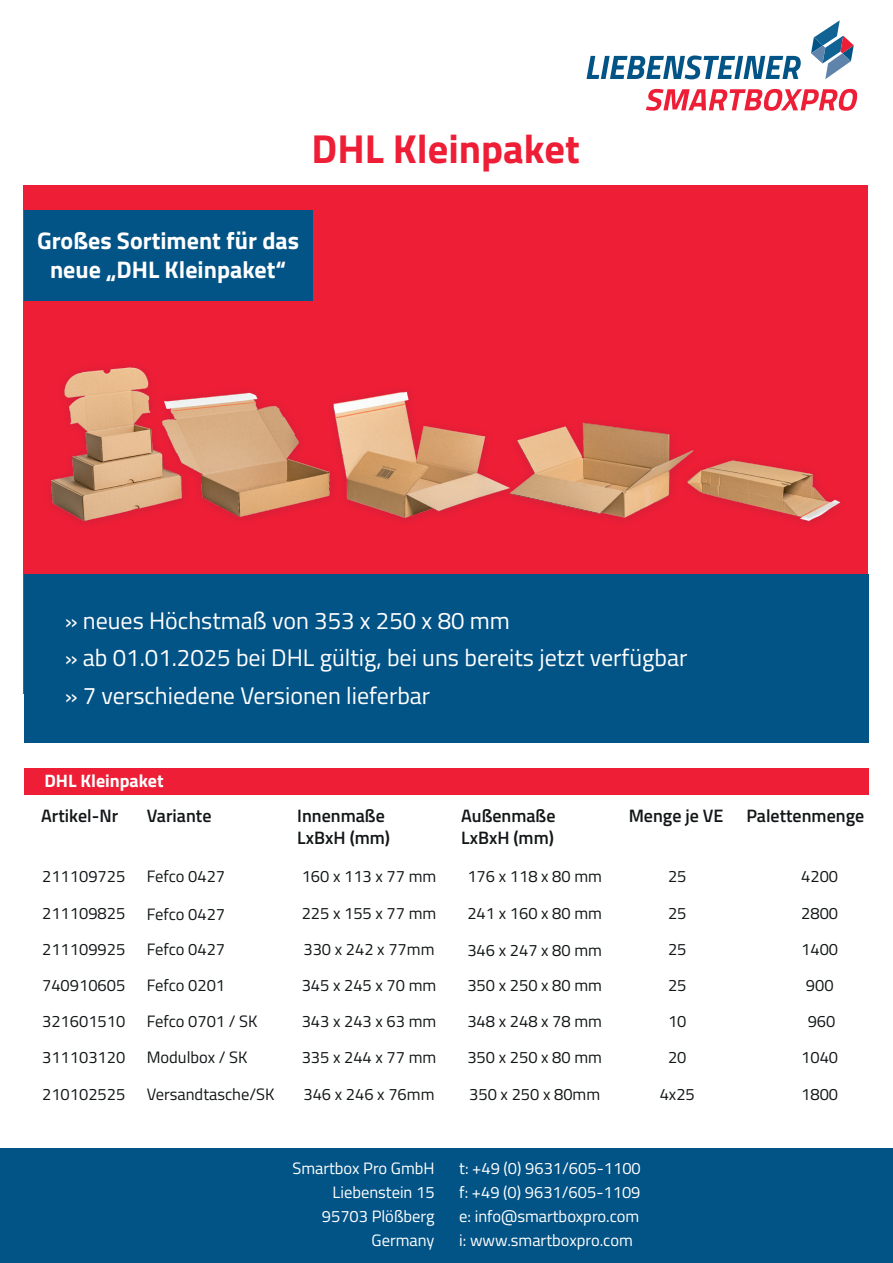
<style>
.page{position:relative;width:893px;height:1263px;background:#fff}
.page>*{position:absolute;margin:0;border:0;box-sizing:border-box;transform-origin:0 0}
.t1{font:700 40.5px "Titillium Web";color:#ed1e36}
.t2{font:24px "Titillium Web";color:#fff}
.t3{font:700 24px/28.8px "Titillium Web";color:#fff;text-align:center}
.t4{font:600 18px/21.6px "Titillium Web";color:#121617}
.t5{font:700 18px "Titillium Web";color:#fff}
.t6{font:16.5px "Titillium Web";color:#121617}
.t7{font:16.5px "Titillium Web";color:#fff}
</style>
<div class="page">
<div style="left:24px;top:185px;width:844px;height:509px;background:#ed1e36"></div>
<svg style="left:586px;top:55px;width:215px;height:24px"></svg>
<svg style="left:811px;top:20px;width:43px;height:59px"></svg>
<svg style="left:646px;top:89px;width:211px;height:22px"></svg>
<div style="left:24px;top:574px;width:845px;height:168px;background:#025386"></div>
<div style="left:0;top:1148px;width:893px;height:115px;background:#025386"></div>
<div style="left:24px;top:210px;width:289px;height:90px;background:#025386"></div>
<div style="left:24px;top:768px;width:845px;height:26px;background:#ed1e36"></div>
<img style="left:50px;top:367px;width:791px;height:156px">
<p class="t1" style="left:311px;top:118px;width:270px">DHL Kleinpaket</p>
<p class="t3" style="left:37px;top:225px;width:264px">Großes Sortiment für das neue „DHL Kleinpaket“</p>
<p class="t2" style="left:65px;top:603px;width:447px">» neues Höchstmaß von 353 x 250 x 80 mm</p>
<p class="t2" style="left:65px;top:640px;width:624px">» ab 01.01.2025 bei DHL gültig, bei uns bereits jetzt verfügbar</p>
<p class="t2" style="left:65px;top:678px;width:367px">» 7 verschiedene Versionen lieferbar</p>
<p class="t5" style="left:44px;top:767px;width:121px">DHL Kleinpaket</p>
<p class="t4" style="left:41px;top:804px;width:78px">Artikel-Nr</p>
<p class="t4" style="left:147px;top:804px;width:66px">Variante</p>
<p class="t4" style="left:297px;top:804px;width:94px">Innenmaße<br>LxBxH (mm)</p>
<p class="t4" style="left:461px;top:804px;width:96px">Außenmaße<br>LxBxH (mm)</p>
<p class="t4" style="left:629px;top:804px;width:96px">Menge je VE</p>
<p class="t4" style="left:746px;top:804px;width:119px">Palettenmenge</p>
<p class="t6" style="left:42px;top:864px;width:85px">211109725</p>
<p class="t6" style="left:147px;top:864px;width:80px">Fefco 0427</p>
<p class="t6" style="left:302px;top:864px;width:136px">160 x 113 x 77 mm</p>
<p class="t6" style="left:467px;top:864px;width:136px">176 x 118 x 80 mm</p>
<p class="t6" style="left:668px;top:864px;width:20px">25</p>
<p class="t6" style="left:801px;top:864px;width:38px">4200</p>
<p class="t6" style="left:42px;top:901px;width:85px">211109825</p>
<p class="t6" style="left:147px;top:902px;width:80px">Fefco 0427</p>
<p class="t6" style="left:302px;top:901px;width:136px">225 x 155 x 77 mm</p>
<p class="t6" style="left:467px;top:901px;width:136px">241 x 160 x 80 mm</p>
<p class="t6" style="left:668px;top:901px;width:20px">25</p>
<p class="t6" style="left:801px;top:901px;width:38px">2800</p>
<p class="t6" style="left:42px;top:937px;width:85px">211109925</p>
<p class="t6" style="left:147px;top:937px;width:80px">Fefco 0427</p>
<p class="t6" style="left:303px;top:937px;width:132px">330 x 242 x 77mm</p>
<p class="t6" style="left:467px;top:938px;width:136px">346 x 247 x 80 mm</p>
<p class="t6" style="left:668px;top:937px;width:20px">25</p>
<p class="t6" style="left:801px;top:937px;width:38px">1400</p>
<p class="t6" style="left:42px;top:973px;width:85px">740910605</p>
<p class="t6" style="left:147px;top:973px;width:80px">Fefco 0201</p>
<p class="t6" style="left:302px;top:973px;width:136px">345 x 245 x 70 mm</p>
<p class="t6" style="left:467px;top:973px;width:136px">350 x 250 x 80 mm</p>
<p class="t6" style="left:668px;top:973px;width:20px">25</p>
<p class="t6" style="left:806px;top:973px;width:29px">900</p>
<p class="t6" style="left:42px;top:1009px;width:85px">321601510</p>
<p class="t6" style="left:147px;top:1009px;width:112px">Fefco 0701 / SK</p>
<p class="t6" style="left:302px;top:1009px;width:136px">343 x 243 x 63 mm</p>
<p class="t6" style="left:467px;top:1009px;width:136px">348 x 248 x 78 mm</p>
<p class="t6" style="left:668px;top:1009px;width:20px">10</p>
<p class="t6" style="left:808px;top:1009px;width:29px">960</p>
<p class="t6" style="left:42px;top:1045px;width:85px">311103120</p>
<p class="t6" style="left:147px;top:1045px;width:102px">Modulbox / SK</p>
<p class="t6" style="left:302px;top:1045px;width:136px">335 x 244 x 77 mm</p>
<p class="t6" style="left:467px;top:1045px;width:136px">350 x 250 x 80 mm</p>
<p class="t6" style="left:668px;top:1045px;width:20px">20</p>
<p class="t6" style="left:801px;top:1045px;width:38px">1040</p>
<p class="t6" style="left:42px;top:1082px;width:85px">210102525</p>
<p class="t6" style="left:147px;top:1082px;width:129px">Versandtasche/SK</p>
<p class="t6" style="left:303px;top:1082px;width:132px">346 x 246 x 76mm</p>
<p class="t6" style="left:469px;top:1082px;width:132px">350 x 250 x 80mm</p>
<p class="t6" style="left:660px;top:1082px;width:37px">4x25</p>
<p class="t6" style="left:801px;top:1082px;width:38px">1800</p>
<p class="t7" style="left:292px;top:1156px;width:144px">Smartbox Pro GmbH</p>
<p class="t7" style="left:332px;top:1180px;width:104px">Liebenstein 15</p>
<p class="t7" style="left:322px;top:1204px;width:114px">95703 Plößberg</p>
<p class="t7" style="left:372px;top:1228px;width:64px">Germany</p>
<p class="t7" style="left:459px;top:1156px;width:183px">t: +49 (0) 9631/605-1100</p>
<p class="t7" style="left:459px;top:1180px;width:183px">f: +49 (0) 9631/605-1109</p>
<p class="t7" style="left:459px;top:1204px;width:182px">e: info@smartboxpro.com</p>
<p class="t7" style="left:459px;top:1228px;width:175px">i: www.smartboxpro.com</p>
</div>
